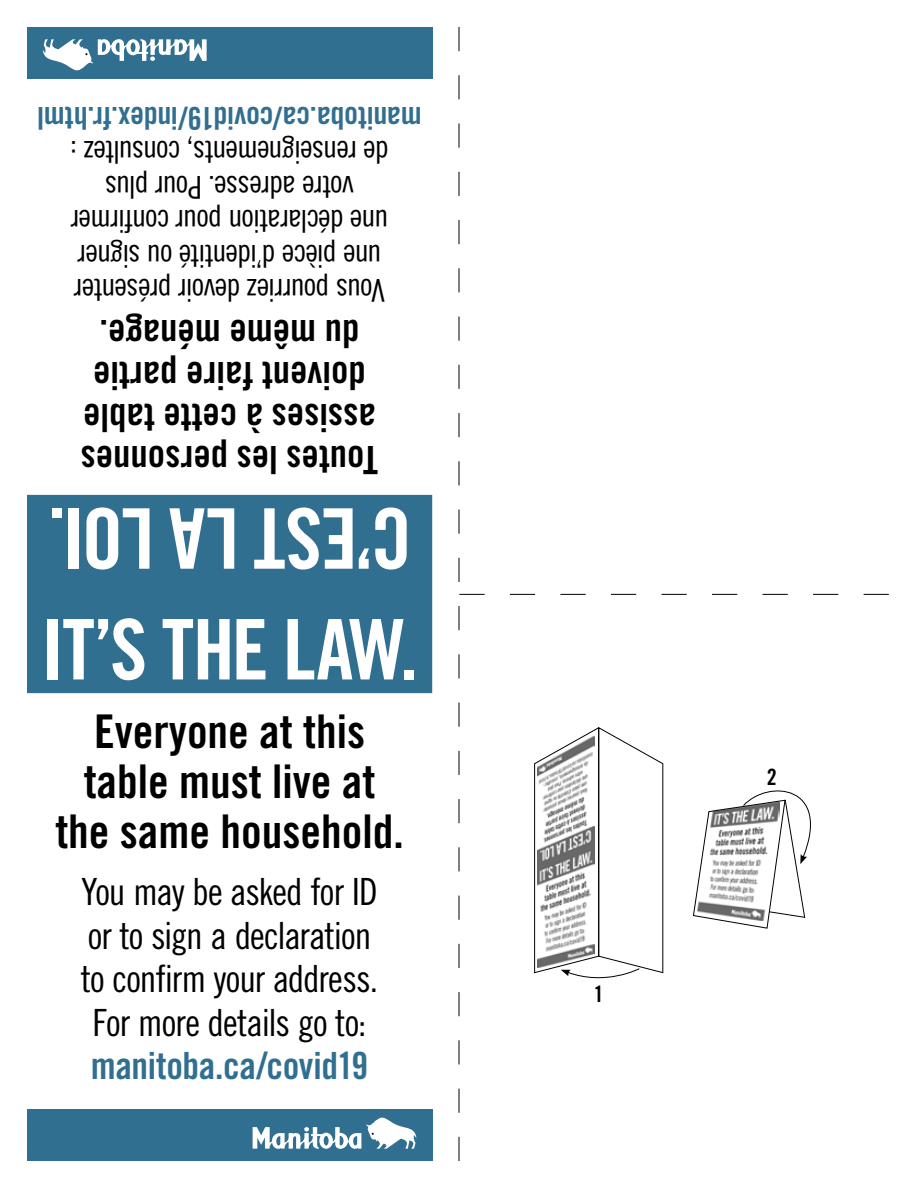
<style>
.page{position:relative;width:918px;height:1188px;background:#fff}
.page>*{position:absolute;margin:0;border:0;box-sizing:border-box;transform-origin:0 0}
.t1{font:83.7px "Trade Gothic LT Std Bd Cn 20";letter-spacing:-.02em;color:#fff}
.t2{font:46.5px/49.9px "Trade Gothic LT Std Bd Cn 20";color:#000;text-align:center}
.t3{font:39px/42px "Trade Gothic LT Std Bd Cn 20";color:#000;text-align:center}
.t4{font:37.5px/43.5px "Trade Gothic LT Std Cn 18";letter-spacing:-.025em;color:#000;text-align:center}
.t5{font:31.5px/34.5px "Trade Gothic LT Std Cn 18";letter-spacing:-.025em;color:#000;text-align:center}
.t6{font:22.5px "Trade Gothic LT Std Bd Cn 20";color:#000}
.s1{font-family:"Trade Gothic LT Std Bd Cn 20";color:#316f91}
</style>
<div class="page">
<div style="left:27px;top:495px;width:405px;height:198px;background:#316f91"></div>
<div style="left:27px;top:1110px;width:405px;height:51px;background:#316f91"></div>
<svg style="left:253px;top:1117px;width:163px;height:32px"></svg>
<div style="left:27px;top:27px;width:405px;height:51px;background:#316f91"></div>
<svg style="left:43px;top:39px;width:164px;height:32px"></svg>
<svg style="left:459px;top:27px;width:430px;height:1134px"></svg>
<p class="t5" style="left:422px;top:308px;width:386px;rotate:-180deg">Vous pourriez devoir présenter<br>une pièce d’identité ou signer<br>une déclaration pour confirmer<br>votre adresse. Pour plus<br>de renseignements, consultez : <span class="s1">manitoba.ca/covid19/index.fr.html</span></p>
<p class="t3" style="left:378px;top:481px;width:299px;rotate:-180deg">Toutes les personnes assises à cette table doivent faire partie du même ménage.</p>
<p class="t1" style="left:412px;top:589px;width:366px;rotate:-180deg">C’EST LA LOI.</p>
<p class="t1" style="left:41px;top:599px;width:378px">IT’S THE LAW.</p>
<p class="t2" style="left:55px;top:706px;width:350px">Everyone at this table must live at the same household.</p>
<p class="t4" style="left:81px;top:870px;width:299px">You may be asked for ID or to sign a declaration to confirm your address.<br>For more details go to: <span class="s1">manitoba.ca/covid19</span></p>
<p class="t6" style="left:594px;top:980px;width:11px">1</p>
<p class="t6" style="left:767px;top:764px;width:11px">2</p>
</div>
